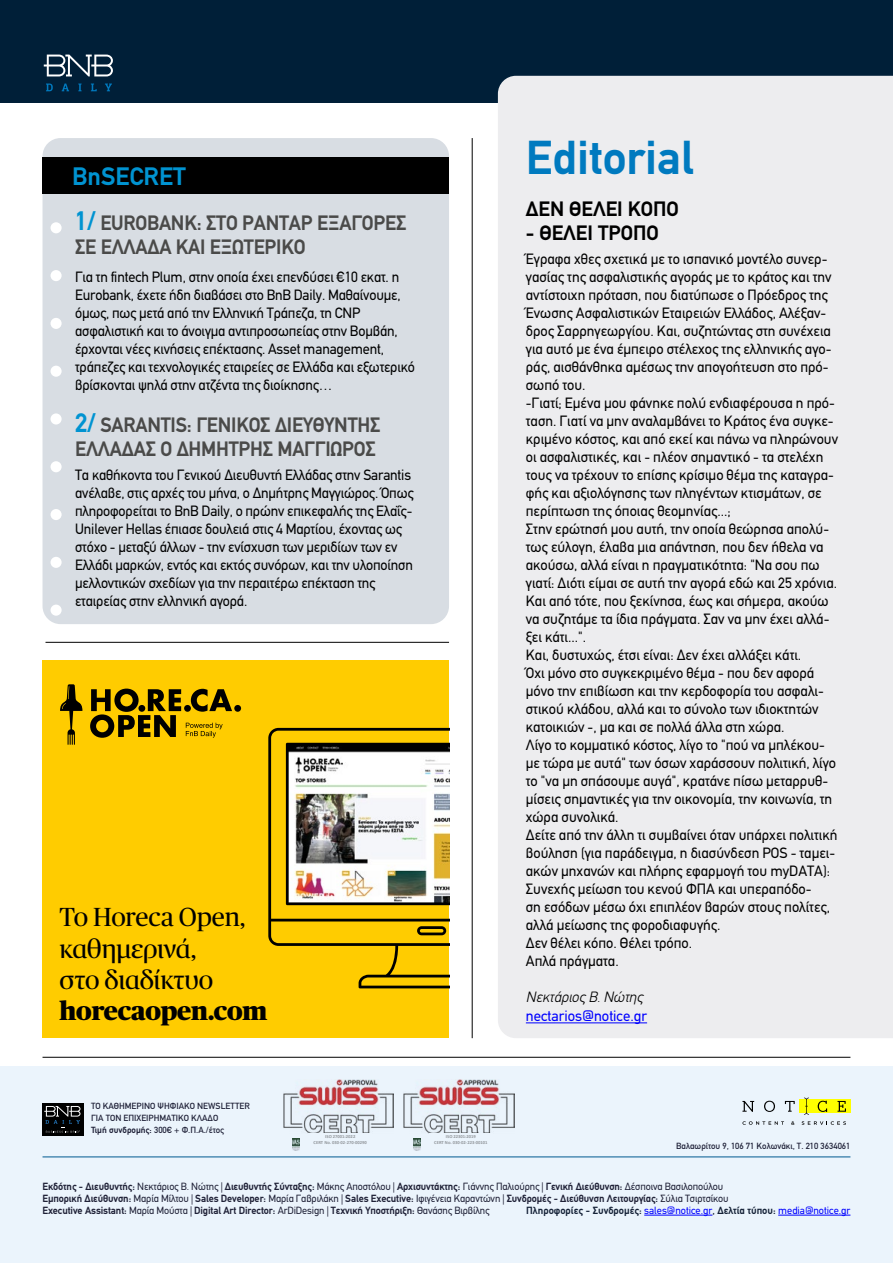
<style>
.page{position:relative;width:893px;height:1263px;background:#fff}
.page>*{position:absolute;margin:0;border:0;box-sizing:border-box;transform-origin:0 0}
.t1{font:700 48px "PF Din Text";color:#007abf}
.t2{font:26.1px/31.3px "Publico Headline";letter-spacing:-.01em;color:#000}
.t3{font:900 26.1px "Publico Headline";letter-spacing:-.005em;color:#000}
.t4{font:700 25.5px "PF Din Text";color:#0093d1}
.t5{font:700 21px/24px "PF Din Text";letter-spacing:-.01em;color:#4a4a49;scale:.96 1}
.t6{font:700 21px "PF Din Text";color:#000}
.t7{font:15px/18px "PF Din Text";color:#000}
.t8{font:15px/18px "PF Din Text";color:#000;scale:.96 1}
.t9{font:15px "PF Din Text";color:#00f}
.t10{font:italic 300 15px "PF Din Text";color:#000}
.t11{font:700 10.5px/12px "PF Din Text";letter-spacing:-.01em;color:#1f2137}
.t12{font:700 10.5px "PF Din Text";color:#142137}
.t13{font:500 9px/12px "PF Din Text";color:#1f2138}
.t14{font:700 4.65px/5.7px "Calibri";color:#9e9d9d;text-align:center}
.s1{font-size:27px;color:#0093d1}
.s2{font-weight:700}
.s3{font-weight:400}
.s4{font-weight:400;color:#00f}
.s5{font-weight:500}
</style>
<div class="page">
<div style="left:0;top:0;width:893px;height:102px;background:#001f38"></div>
<svg style="left:46px;top:84px;width:7px;height:7px"></svg>
<svg style="left:62px;top:84px;width:7px;height:7px"></svg>
<svg style="left:78px;top:84px;width:4px;height:7px"></svg>
<svg style="left:91px;top:84px;width:6px;height:7px"></svg>
<svg style="left:105px;top:84px;width:7px;height:7px"></svg>
<svg style="left:44px;top:55px;width:69px;height:21px"></svg>
<div style="left:0;top:1067px;width:893px;height:196px;background:#ebf4fc"></div>
<hr style="left:43px;top:1157px;width:807px;height:1px;background:#005991">
<div style="left:43px;top:1103px;width:41px;height:33px;background:#000"></div>
<svg style="left:44px;top:1106px;width:37px;height:27px"></svg>
<div style="left:799px;top:1099px;width:51px;height:13px;background:#ff0"></div>
<svg style="left:742px;top:1101px;width:12px;height:11px"></svg>
<svg style="left:764px;top:1101px;width:11px;height:11px"></svg>
<svg style="left:785px;top:1101px;width:10px;height:11px"></svg>
<svg style="left:818px;top:1101px;width:9px;height:11px"></svg>
<svg style="left:837px;top:1101px;width:9px;height:11px"></svg>
<svg style="left:804px;top:1097px;width:5px;height:18px"></svg>
<svg style="left:742px;top:1121px;width:42px;height:4px"></svg>
<svg style="left:791px;top:1121px;width:3px;height:4px"></svg>
<svg style="left:802px;top:1121px;width:44px;height:4px"></svg>
<hr style="left:644px;top:1215px;width:68px;height:1px;background:#00f">
<hr style="left:778px;top:1215px;width:72px;height:1px;background:#00f">
<img style="left:283px;top:1079px;width:111px;height:54px">
<svg style="left:293px;top:1139px;width:7px;height:11px"></svg>
<img style="left:404px;top:1079px;width:110px;height:54px">
<svg style="left:413px;top:1139px;width:7px;height:11px"></svg>
<hr style="left:43px;top:1057px;width:807px;height:1px;background:#000">
<div style="left:498px;top:76px;width:395px;height:962px;background:#ededef"></div>
<hr style="left:472px;top:138px;width:1px;height:900px;background:#000">
<div style="left:43px;top:660px;width:406px;height:378px;background:#fc0"></div>
<svg style="left:268px;top:728px;width:181px;height:260px"></svg>
<svg style="left:417px;top:926px;width:29px;height:9px"></svg>
<svg style="left:60px;top:684px;width:181px;height:61px"></svg>
<div style="left:43px;top:138px;width:406px;height:486px;background:#d8dde3;border-radius:18px"></div>
<div style="left:51px;top:222px;width:11px;height:11px;background:#fff;border-radius:50%"></div>
<div style="left:51px;top:270px;width:11px;height:11px;background:#fff;border-radius:50%"></div>
<div style="left:51px;top:318px;width:11px;height:11px;background:#fff;border-radius:50%"></div>
<div style="left:51px;top:366px;width:11px;height:11px;background:#fff;border-radius:50%"></div>
<div style="left:51px;top:413px;width:11px;height:11px;background:#fff;border-radius:50%"></div>
<div style="left:51px;top:461px;width:11px;height:11px;background:#fff;border-radius:50%"></div>
<div style="left:51px;top:509px;width:11px;height:11px;background:#fff;border-radius:50%"></div>
<div style="left:51px;top:605px;width:11px;height:11px;background:#fff;border-radius:50%"></div>
<div style="left:51px;top:557px;width:11px;height:11px;background:#fff;border-radius:50%"></div>
<div style="left:43px;top:157px;width:406px;height:36px;background:#000"></div>
<hr style="left:526px;top:1022px;width:121px;height:1px;background:#00f">
<hr style="left:46px;top:642px;width:403px;height:1px;background:#000">
<h3 class="t4" style="left:72px;top:161px;width:115px">BnSECRET</h3>
<h3 class="t5" style="left:75px;top:211px;width:347px"><span class="s1">1/</span> EUROBANK: ΣΤΟ ΡΑΝΤΆΡ ΕΞΑΓΟΡΈΣ<br>ΣΕ ΕΛΛΆΔΑ ΚΑΙ ΕΞΩΤΕΡΙΚΌ</h3>
<p class="t8" style="left:75px;top:268px;width:355px">Για τη fintech Plum, στην οποία έχει επενδύσει €10 εκατ. η Eurobank, έχετε ήδη διαβάσει στο BnB Daily. Μαθαίνουμε, όμως, πως μετά από την Ελληνική Τράπεζα, τη CNP ασφαλιστική και το άνοιγμα αντιπροσωπείας στην Βομβάη, έρχονται νέες κινήσεις επέκτασης. Asset management, τράπεζες και τεχνολογικές εταιρείες σε Ελλάδα και εξωτερικό βρίσκονται ψηλά στην ατζέντα της διοίκησης…</p>
<h3 class="t5" style="left:75px;top:413px;width:320px"><span class="s1">2/</span> SARANTIS: ΓΕΝΙΚΌΣ ΔΙΕΥΘΥΝΤΉΣ<br>ΕΛΛΆΔΑΣ O ΔΗΜΉΤΡΗΣ ΜΑΓΓΙΏΡΟΣ</h3>
<p class="t8" style="left:75px;top:466px;width:354px">Τα καθήκοντα του Γενικού Διευθυντή Ελλάδας στην Sarantis ανέλαβε, στις αρχές του μήνα, ο Δημήτρης Μαγγιώρος. Όπως πληροφορείται το ΒnB Daily, ο πρώην επικεφαλής της Ελαΐς-Unilever Hellas έπιασε δουλειά στις 4 Μαρτίου, έχοντας ως στόχο - μεταξύ άλλων - την ενίσχυση των μεριδίων των εν Ελλάδι μαρκών, εντός και εκτός συνόρων, και την υλοποίηση μελλοντικών σχεδίων για την περαιτέρω επέκταση της εταιρείας στην ελληνική αγορά.</p>
<h2 class="t2" style="left:60px;top:900px;width:188px">Το Horeca Open, καθημερινά,<br>στο διαδίκτυο</h2>
<h2 class="t3" style="left:60px;top:992px;width:209px">horecaopen.com</h2>
<h1 class="t1" style="left:526px;top:130px;width:169px">Editorial</h1>
<h3 class="t6" style="left:526px;top:197px;width:155px">ΔΕΝ ΘΈΛΕΙ ΚΌΠΟ</h3>
<h3 class="t6" style="left:526px;top:221px;width:134px">- ΘΈΛΕΙ ΤΡΌΠΟ</h3>
<p class="t7" style="left:526px;top:250px;width:314px">Έγραφα χθες σχετικά με το ισπανικό μοντέλο συνερ&shy;γασίας της ασφαλιστικής αγοράς με το κράτος και την αντίστοιχη πρόταση, που διατύπωσε ο Πρόεδρος της Ένωσης Ασφαλιστικών Εταιρειών Ελλάδος, Αλέξαν&shy;δρος Σαρρηγεωργίου. Και, συζητώντας στη συνέχεια για αυτό με ένα έμπειρο στέλεχος της ελληνικής αγο&shy;ράς, αισθάνθηκα αμέσως την απογοήτευση στο πρό&shy;σωπό του.<br>-Γιατί; Εμένα μου φάνηκε πολύ ενδιαφέρουσα η πρό&shy;ταση. Γιατί να μην αναλαμβάνει το Κράτος ένα συγκε&shy;κριμένο κόστος, και από εκεί και πάνω να πληρώνουν οι ασφαλιστικές, και - πλέον σημαντικό - τα στελέχη τους να τρέχουν το επίσης κρίσιμο θέμα της καταγρα&shy;φής και αξιολόγησης των πληγέντων κτισμάτων, σε περίπτωση της όποιας θεομηνίας...;<br>Στην ερώτησή μου αυτή, την οποία θεώρησα απολύ&shy;τως εύλογη, έλαβα μια απάντηση, που δεν ήθελα να ακούσω, αλλά είναι η πραγματικότητα: "Να σου πω γιατί: Διότι είμαι σε αυτή την αγορά εδώ και 25 χρόνια.<br>Και από τότε, που ξεκίνησα, έως και σήμερα, ακούω να συζητάμε τα ίδια πράγματα. Σαν να μην έχει αλλά&shy;ξει κάτι...".<br>Και, δυστυχώς, έτσι είναι: Δεν έχει αλλάξει κάτι.<br>Όχι μόνο στο συγκεκριμένο θέμα - που δεν αφορά μόνο την επιβίωση και την κερδοφορία του ασφαλι&shy;στικού κλάδου, αλλά και το σύνολο των ιδιοκτητών κατοικιών -, μα και σε πολλά άλλα στη χώρα.<br>Λίγο το κομματικό κόστος, λίγο το "πού να μπλέκου&shy;με τώρα με αυτά" των όσων χαράσσουν πολιτική, λίγο το "να μη σπάσουμε αυγά", κρατάνε πίσω μεταρρυθ&shy;μίσεις σημαντικές για την οικονομία, την κοινωνία, τη χώρα συνολικά.<br>Δείτε από την άλλη τι συμβαίνει όταν υπάρχει πολιτική βούληση (για παράδειγμα, η διασύνδεση POS - ταμει&shy;ακών μηχανών και πλήρης εφαρμογή του myDATA):<br>Συνεχής μείωση του κενού ΦΠΑ και υπεραπόδο-<br>ση εσόδων μέσω όχι επιπλέον βαρών στους πολίτες, αλλά μείωσης της φοροδιαφυγής.<br>Δεν θέλει κόπο. Θέλει τρόπο.<br>Απλά πράγματα.</p>
<p class="t10" style="left:526px;top:988px;width:118px">Νεκτάριος B. Νώτης</p>
<p class="t9" style="left:526px;top:1007px;width:123px">nectarios@notice.gr</p>
<p class="t13" style="left:91px;top:1100px;width:160px">ΤΟ ΚΑΘΗΜΕΡΙΝΟ ΨΗΦΙΑΚΟ NEWSLETTER<br>ΓΙΑ ΤΟΝ ΕΠΙΧΕΙΡΗΜΑΤΙΚΟ ΚΛΑΔΟ<br><span class="s2">Τιμή συνδρομής:</span> 300€ + Φ.Π.Α./έτος</p>
<p class="t14" style="left:314px;top:1133px;width:55px">ISO 27001:2022<br>CERT No. 030-02-270-00290</p>
<p class="t14" style="left:434px;top:1133px;width:55px">ISO 22301:2019<br>CERT No. 030-02-223-00101</p>
<p class="t13" style="left:676px;top:1139px;width:176px">Βαλαωρίτου 9, 106 71 Κολωνάκι, Τ. 210 3634061</p>
<p class="t11" style="left:43px;top:1180px;width:688px">Εκδότης - Διευθυντής: <span class="s3">Νεκτάριος Β. Νώτης |</span> Διευθυντής Σύνταξης: <span class="s3">Μάκης Αποστόλου |</span> Αρχισυντάκτης: <span class="s3">Γιάννης Παλιούρης |</span> Γενική Διεύθυνση: <span class="s3">Δέσποινα Βασιλοπούλου<br></span>Εμπορική Διεύθυνση: <span class="s3">Μαρία Μίλτου |</span> Sales Developer: <span class="s3">Μαρία Γαβριλάκη |</span> Sales Executive: <span class="s3">Ιφιγένεια Καραντώνη |</span> Συνδρομές - Διεύθυνση Λειτουργίας: <span class="s3">Σύλια Τσιρτσίκου<br></span>Executive Assistant: <span class="s3">Μαρία Μούστα |</span> Digital Art Director: <span class="s3">ArDiDesign |</span> Τεχνική Υποστήριξη: <span class="s3">Θανάσης Βιρβίλης</span></p>
<p class="t12" style="left:526px;top:1204px;width:326px">Πληροφορίες - Συνδρομές: <span class="s4">sales@notice.gr</span><span class="s5">,</span> Δελτία τύπου: <span class="s4">media@notice.gr</span></p>
</div>
